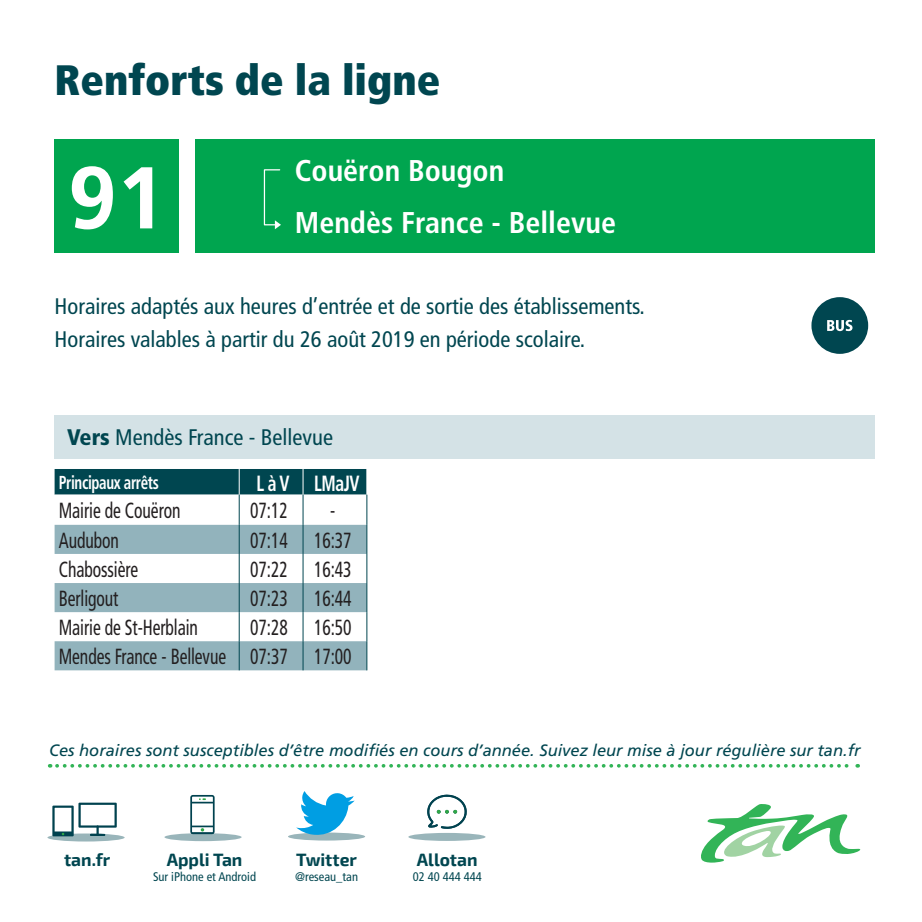
<style>
.page{position:relative;width:922px;height:922px;background:#fff}
.page>*{position:absolute;margin:0;border:0;box-sizing:border-box;transform-origin:0 0}
.t1{font:700 87.5px "Frutiger LT";color:#fff}
.t2{font:900 condensed 42.5px "Frutiger LT Std";color:#004650}
.t3{font:700 condensed 30px "Frutiger LT Std";color:#fff}
.t4{font:condensed 22.5px "Frutiger LT Std";color:#004650}
.t5{font:condensed 22px "Frutiger LT Std";letter-spacing:-.005em;color:#231f20;scale:.8 1}
.t6{font:700 condensed 22px "Frutiger LT Std";letter-spacing:-.025em;color:#fff;scale:.8 1}
.t7{font:700 condensed 18.75px "Frutiger LT Std";letter-spacing:-.025em;color:#fff;scale:.8 1}
.t8{font:700 17.5px "Exo 2";color:#004650}
.t9{font:italic 16.5px "Frutiger LT";color:#004650}
.t10{font:condensed 12.5px "Frutiger LT Std";color:#004650}
.s1{font-weight:900}
</style>
<div class="page">
<div style="left:55px;top:139px;width:124px;height:113px;background:#00a54f"></div>
<div style="left:195px;top:139px;width:680px;height:113px;background:#00a54f"></div>
<svg style="left:811px;top:297px;width:57px;height:57px"></svg>
<svg style="left:55px;top:494px;width:311px;height:30px"></svg>
<svg style="left:55px;top:524px;width:311px;height:146px;fill:#92b3bc"></svg>
<div style="left:55px;top:469px;width:312px;height:25px;background:#004650"></div>
<hr style="left:239px;top:494px;width:1px;height:30px;background:#004650">
<hr style="left:302px;top:494px;width:1px;height:30px;background:#004650">
<hr style="left:366px;top:494px;width:1px;height:30px;background:#004650">
<svg style="left:239px;top:524px;width:1px;height:29px"></svg>
<svg style="left:302px;top:524px;width:1px;height:29px"></svg>
<svg style="left:366px;top:524px;width:1px;height:29px"></svg>
<hr style="left:239px;top:553px;width:1px;height:30px;background:#004650">
<hr style="left:302px;top:553px;width:1px;height:30px;background:#004650">
<hr style="left:366px;top:553px;width:1px;height:30px;background:#004650">
<svg style="left:239px;top:583px;width:1px;height:87px"></svg>
<svg style="left:302px;top:583px;width:1px;height:87px"></svg>
<svg style="left:366px;top:583px;width:1px;height:87px"></svg>
<div style="left:55px;top:415px;width:820px;height:43px;background:#d4e2e6"></div>
<div style="left:47px;top:833px;width:78px;height:8px;background:#99b5ba;border-radius:50%"></div>
<svg style="left:52px;top:802px;width:65px;height:34px"></svg>
<svg style="left:164px;top:832px;width:77px;height:8px"></svg>
<svg style="left:190px;top:794px;width:24px;height:39px"></svg>
<div style="left:288px;top:832px;width:77px;height:8px;background:#99b5ba;border-radius:50%"></div>
<div style="left:408px;top:832px;width:77px;height:8px;background:#99b5ba;border-radius:50%"></div>
<svg style="left:427px;top:794px;width:40px;height:34px"></svg>
<svg style="left:57px;top:764px;width:801px;height:3px"></svg>
<svg style="left:701px;top:804px;width:159px;height:58px"></svg>
<svg style="left:263px;top:169px;width:18px;height:60px"></svg>
<svg style="left:296px;top:791px;width:58px;height:44px"></svg>
<p class="t2" style="left:55px;top:55px;width:387px">Renforts de la ligne</p>
<p class="t1" style="left:68px;top:146px;width:99px">91</p>
<p class="t3" style="left:295px;top:152px;width:211px">Couëron Bougon</p>
<p class="t3" style="left:295px;top:205px;width:322px">Mendès France - Bellevue</p>
<p class="t4" style="left:55px;top:293px;width:591px">Horaires adaptés aux heures d’entrée et de sortie des établissements.</p>
<p class="t4" style="left:55px;top:325px;width:532px">Horaires valables à partir du 26 août 2019 en période scolaire.</p>
<p class="t4" style="left:67px;top:424px;width:267px"><span class="s1">Vers</span> Mendès France - Bellevue</p>
<p class="t7" style="left:59px;top:471px;width:127px">Principaux arrêts</p>
<p class="t6" style="left:256px;top:469px;width:43px">L à V</p>
<p class="t6" style="left:314px;top:469px;width:58px">LMaJV</p>
<p class="t5" style="left:59px;top:498px;width:154px">Mairie de Couëron</p>
<p class="t5" style="left:250px;top:498px;width:48px">07:12</p>
<p class="t5" style="left:330px;top:498px;width:8px">-</p>
<p class="t5" style="left:59px;top:527px;width:77px">Audubon</p>
<p class="t5" style="left:250px;top:527px;width:48px">07:14</p>
<p class="t5" style="left:314px;top:527px;width:48px">16:37</p>
<p class="t5" style="left:59px;top:556px;width:101px">Chabossière</p>
<p class="t5" style="left:250px;top:556px;width:48px">07:22</p>
<p class="t5" style="left:314px;top:556px;width:48px">16:43</p>
<p class="t5" style="left:59px;top:585px;width:76px">Berligout</p>
<p class="t5" style="left:250px;top:585px;width:48px">07:23</p>
<p class="t5" style="left:314px;top:585px;width:48px">16:44</p>
<p class="t5" style="left:59px;top:614px;width:175px">Mairie de St-Herblain</p>
<p class="t5" style="left:250px;top:614px;width:48px">07:28</p>
<p class="t5" style="left:314px;top:614px;width:48px">16:50</p>
<p class="t5" style="left:59px;top:643px;width:211px">Mendes France - Bellevue</p>
<p class="t5" style="left:250px;top:643px;width:48px">07:37</p>
<p class="t5" style="left:314px;top:643px;width:48px">17:00</p>
<p class="t9" style="left:49px;top:740px;width:812px">Ces horaires sont susceptibles d’être modifiés en cours d’année. Suivez leur mise à jour régulière sur tan.fr</p>
<p class="t8" style="left:64px;top:849px;width:48px">tan.fr</p>
<p class="t8" style="left:167px;top:849px;width:77px">Appli Tan</p>
<p class="t10" style="left:153px;top:869px;width:104px">Sur iPhone et Android</p>
<p class="t8" style="left:296px;top:849px;width:62px">Twitter</p>
<p class="t10" style="left:295px;top:869px;width:65px">@reseau_tan</p>
<p class="t8" style="left:417px;top:849px;width:62px">Allotan</p>
<p class="t10" style="left:412px;top:869px;width:71px">02 40 444 444</p>
</div>
